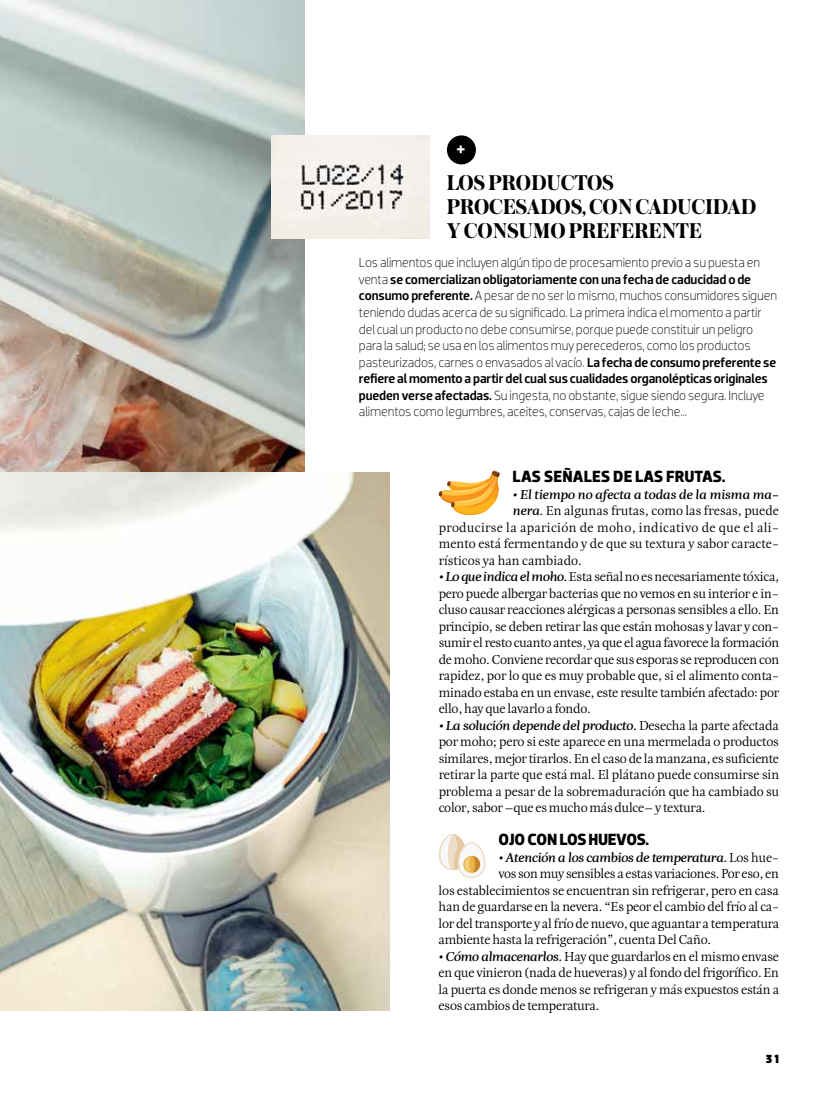
<style>
.page{position:relative;width:830px;height:1106px;background:#fff}
.page>*{position:absolute;margin:0;border:0;box-sizing:border-box;transform-origin:0 0}
.t1{font:700 22.5px/24px "Austin";letter-spacing:-.01em;color:#000}
.t2{font:700 16.5px "Dobra";letter-spacing:-.01em;color:#000}
.t3{font:13.5px/16.5px "Esta Pro";letter-spacing:-.025em;color:#000;text-align:justify}
.t4{font:300 13.5px/16.5px "Dobra";letter-spacing:-.01em;color:#000}
.t5{font:13.5px "Esta Pro";letter-spacing:-.005em;color:#000}
.t6{font:italic 700 13.5px "Esta Pro";letter-spacing:-.02em;color:#000}
.t7{font:13.5px "Esta Pro";letter-spacing:.02em;color:#000}
.t8{font:13.35px "Cg Behemoth Se Cd";color:#fff}
.t9{font:900 12px "Dobra";color:#000}
.s1{font-weight:500}
.s2{font-weight:700;font-style:italic}
.s3{font-weight:400;font-style:normal}
</style>
<div class="page">
<img style="left:0;top:0;width:305px;height:472px">
<img style="left:0;top:472px;width:389px;height:538px">
<img style="left:271px;top:135px;width:158px;height:103px">
<div style="left:446px;top:135px;width:29px;height:29px;background:#000;border-radius:50%"></div>
<svg style="left:438px;top:470px;width:61px;height:45px"></svg>
<svg style="left:438px;top:834px;width:47px;height:44px"></svg>
<p class="t8" style="left:456px;top:140px;width:11px">+</p>
<h1 class="t1" style="left:446px;top:170px;width:311px">LOS PRODUCTOS<br>PROCESADOS, CON CADUCIDAD<br>Y CONSUMO PREFERENTE</h1>
<p class="t4" style="left:359px;top:255px;width:419px">Los alimentos que incluyen algún tipo de procesamiento previo a su puesta en venta <span class="s1">se comercializan obligatoriamente con una fecha de caducidad o de consumo preferente.</span> A pesar de no ser lo mismo, muchos consumidores siguen teniendo dudas acerca de su significado. La primera indica el momento a partir del cual un producto no debe consumirse, porque puede constituir un peligro para la salud; se usa en los alimentos muy perecederos, como los productos pasteurizados, carnes o envasados al vacío. <span class="s1">La fecha de consumo preferente se refiere al momento a partir del cual sus cualidades organolépticas originales pueden verse afectadas.</span> Su ingesta, no obstante, sigue siendo segura. Incluye alimentos como legumbres, aceites, conservas, cajas de leche...</p>
<p class="t2" style="left:512px;top:467px;width:11px">LAS</p>
<p class="t2" style="left:544px;top:467px;width:39px">SEÑALES</p>
<p class="t2" style="left:613px;top:467px;width:114px">DE LAS FRUTAS.</p>
<p class="t6" style="left:512px;top:486px;width:268px">• El tiempo no afecta a todas de la misma ma-</p>
<p class="t5" style="left:512px;top:502px;width:268px"><span class="s2">nera</span>. En algunas frutas, como las fresas, puede</p>
<p class="t7" style="left:438px;top:519px;width:342px">producirse la aparición de moho, indicativo de que el ali-</p>
<p class="t5" style="left:438px;top:535px;width:342px">mento está fermentando y de que su textura y sabor caracte-</p>
<p class="t5" style="left:438px;top:552px;width:145px">rísticos ya han cambiado.</p>
<p class="t3" style="left:438px;top:568px;width:342px"><span class="s2">• Lo que indica el moho.</span> Esta señal no es necesariamente tóxica, pero puede albergar bacterias que no vemos en su interior e in&shy;cluso causar reacciones alérgicas a personas sensibles a ello. En principio, se deben retirar las que están mohosas y lavar y con&shy;sumir el resto cuanto antes, ya que el agua favorece la formación de moho. Conviene recordar que sus esporas se reproducen con rapidez, por lo que es muy probable que, si el alimento conta&shy;minado estaba en un envase, este resulte también afectado: por ello, hay que lavarlo a fondo.</p>
<p class="t3" style="left:438px;top:716px;width:342px"><span class="s2">• La solución depende del producto.</span> Desecha la parte afectada por moho; pero si este aparece en una mermelada o productos similares, mejor tirarlos. En el caso de la manzana, es suficiente retirar la parte que está mal. El plátano puede consumirse sin problema a pesar de la sobremaduración que ha cambiado su color, sabor –que es mucho más dulce– y textura.</p>
<p class="t2" style="left:498px;top:830px;width:40px">OJO CON</p>
<p class="t2" style="left:559px;top:830px;width:91px">LOS HUEVOS.</p>
<p class="t6" style="left:498px;top:849px;width:282px">• Atención a los cambios de temperatura. <span class="s3">Los hue-</span></p>
<p class="t3" style="left:498px;top:865px;width:282px">vos son muy sensibles a estas variaciones. Por eso, en</p>
<p class="t3" style="left:438px;top:881px;width:341px">los establecimientos se encuentran sin refrigerar, pero en casa</p>
<p class="t3" style="left:438px;top:898px;width:342px">han de guardarse en la nevera. “Es peor el cambio del frío al ca-</p>
<p class="t3" style="left:438px;top:914px;width:342px">lor del transporte y al frío de nuevo, que aguantar a temperatura</p>
<p class="t3" style="left:438px;top:931px;width:274px">ambiente hasta la refrigeración”, cuenta Del Caño.</p>
<p class="t3" style="left:438px;top:947px;width:342px"><span class="s2">• Cómo almacenarlos.</span> Hay que guardarlos en el mismo envase en que vinieron (nada de hueveras) y al fondo del frigorífico. En la puerta es donde menos se refrigeran y más expuestos están a esos cambios de temperatura.</p>
<p class="t9" style="left:765px;top:1052px;width:15px">31</p>
</div>
